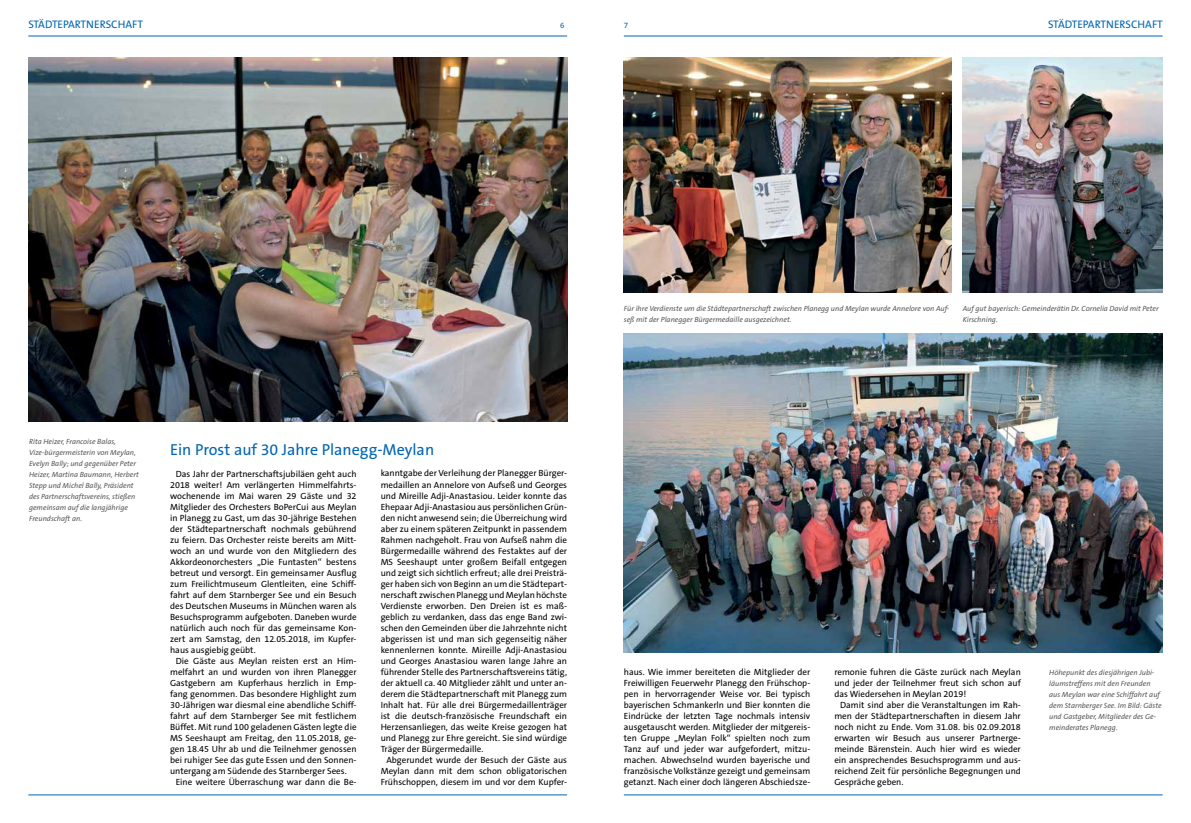
<style>
.page{position:relative;width:1191px;height:823px;background:#fff}
.page>*{position:absolute;margin:0;border:0;box-sizing:border-box;transform-origin:0 0}
.t1{font:16px "The Sans B5 Plain";color:#0066b3}
.t2{font:11px "The Sans B5 Plain";color:#0066b3}
.t3{font:9px/11px "The Sans B5 Plain";color:#000;text-align:justify}
.t4{font:8px "The Sans B5 Plain";color:#0066b3}
.t5{font:italic 7.5px/11px "The Sans B5 Plain";color:#58595b}
</style>
<div class="page">
<hr style="left:28px;top:36px;width:539px;height:1px;background:#0066b3">
<hr style="left:28px;top:794px;width:539px;height:1px;background:#0066b3">
<hr style="left:624px;top:36px;width:538px;height:1px;background:#0066b3">
<hr style="left:624px;top:794px;width:538px;height:1px;background:#0066b3">
<img style="left:28px;top:57px;width:539px;height:364px">
<img style="left:624px;top:57px;width:327px;height:236px">
<img style="left:962px;top:57px;width:200px;height:236px">
<img style="left:624px;top:333px;width:538px;height:319px">
<p class="t2" style="left:28px;top:19px;width:116px">STÄDTEPARTNERSCHAFT</p>
<p class="t4" style="left:560px;top:21px;width:6px">6</p>
<p class="t4" style="left:624px;top:21px;width:6px">7</p>
<p class="t2" style="left:1048px;top:19px;width:116px">STÄDTEPARTNERSCHAFT</p>
<p class="t5" style="left:29px;top:435px;width:111px">Rita Heizer, Francoise Balas,<br>Vize-bürgermeisterin von Meylan,<br>Evelyn Bally; und gegenüber Peter<br>Heizer, Martina Baumann, Herbert<br>Stepp und Michel Bally, Präsident des Partnerschaftsvereins, stießen gemeinsam auf die langjährige<br>Freundschaft an.</p>
<h1 class="t1" style="left:170px;top:440px;width:265px">Ein Prost auf 30 Jahre Planegg-Meylan</h1>
<p class="t3" style="left:170px;top:468px;width:188px;text-indent:6px">Das Jahr der Partnerschaftsjubiläen geht auch 2018 weiter! Am verlängerten Himmelfahrts&shy;wochenende im Mai waren 29 Gäste und 32<br>Mitglieder des Orchesters BoPerCui aus Meylan in Planegg zu Gast, um das 30-jährige Bestehen der Städtepartnerschaft nochmals gebührend zu feiern. Das Orchester reiste bereits am Mitt&shy;woch an und wurde von den Mitgliedern des Akkordeonorchesters „Die Funtasten“ bestens betreut und versorgt. Ein gemeinsamer Ausflug zum Freilichtmuseum Glentleiten, eine Schiff&shy;fahrt auf dem Starnberger See und ein Besuch des Deutschen Museums in München waren als Besuchsprogramm aufgeboten. Daneben wurde natürlich auch noch für das gemeinsame Kon&shy;zert am Samstag, den 12.05.2018, im Kupfer&shy;haus ausgiebig geübt.</p>
<p class="t3" style="left:170px;top:655px;width:188px;text-indent:6px">Die Gäste aus Meylan reisten erst an Him&shy;melfahrt an und wurden von ihren Planegger Gastgebern am Kupferhaus herzlich in Emp&shy;fang genommen. Das besondere Highlight zum 30-Jährigen war diesmal eine abendliche Schiff&shy;fahrt auf dem Starnberger See mit festlichem Büffet. Mit rund 100 geladenen Gästen legte die MS Seeshaupt am Freitag, den 11.05.2018, ge&shy;gen 18.45 Uhr ab und die Teilnehmer genossen bei ruhiger See das gute Essen und den Sonnen&shy;untergang am Südende des Starnberger Sees.</p>
<p class="t3" style="left:176px;top:776px;width:182px">Eine weitere Überraschung war dann die Be-</p>
<p class="t3" style="left:381px;top:468px;width:188px">kanntgabe der Verleihung der Planegger Bürger&shy;medaillen an Annelore von Aufseß und Georges und Mireille Adji-Anastasiou. Leider konnte das Ehepaar Adji-Anastasiou aus persönlichen Grün&shy;den nicht anwesend sein; die Überreichung wird aber zu einem späteren Zeitpunkt in passendem Rahmen nachgeholt. Frau von Aufseß nahm die Bürgermedaille während des Festaktes auf der MS Seeshaupt unter großem Beifall entgegen und zeigt sich sichtlich erfreut; alle drei Preisträ&shy;ger haben sich von Beginn an um die Städtepart&shy;nerschaft zwischen Planegg und Meylan höchste Verdienste erworben. Den Dreien ist es maß&shy;geblich zu verdanken, dass das enge Band zwi&shy;schen den Gemeinden über die Jahrzehnte nicht abgerissen ist und man sich gegenseitig näher kennenlernen konnte. Mireille Adji-Anastasiou und Georges Anastasiou waren lange Jahre an führender Stelle des Partnerschaftsvereins tätig, der aktuell ca. 40 Mitglieder zählt und unter an&shy;derem die Städtepartnerschaft mit Planegg zum Inhalt hat. Für alle drei Bürgermedaillenträger ist die deutsch-französische Freundschaft ein Herzensanliegen, das weite Kreise gezogen hat und Planegg zur Ehre gereicht. Sie sind würdige Träger der Bürgermedaille.</p>
<p class="t3" style="left:381px;top:754px;width:188px;text-indent:6px">Abgerundet wurde der Besuch der Gäste aus Meylan dann mit dem schon obligatorischen Frühschoppen, diesem im und vor dem Kupfer-</p>
<p class="t5" style="left:624px;top:303px;width:327px">Für ihre Verdienste um die Städtepartnerschaft zwischen Planegg und Meylan wurde Annelore von Auf&shy;seß mit der Planegger Bürgermedaille ausgezeichnet.</p>
<p class="t5" style="left:962px;top:303px;width:197px">Auf gut bayerisch: Gemeinderätin Dr. Cornelia David mit Peter<br>Kirschning.</p>
<p class="t3" style="left:624px;top:666px;width:188px">haus. Wie immer bereiteten die Mitglieder der Freiwilligen Feuerwehr Planegg den Frühschop&shy;pen in hervorragender Weise vor. Bei typisch bayerischen Schmankerln und Bier konnten die Eindrücke der letzten Tage nochmals intensiv ausgetauscht werden. Mitglieder der mitgereis&shy;ten Gruppe „Meylan Folk“ spielten noch zum Tanz auf und jeder war aufgefordert, mitzu&shy;machen. Abwechselnd wurden bayerische und französische Volkstänze gezeigt und gemeinsam getanzt. Nach einer doch längeren Abschiedsze-</p>
<p class="t3" style="left:834px;top:666px;width:188px">remonie fuhren die Gäste zurück nach Meylan und jeder der Teilnehmer freut sich schon auf das Wiedersehen in Meylan 2019!</p>
<p class="t3" style="left:834px;top:699px;width:188px;text-indent:6px">Damit sind aber die Veranstaltungen im Rah&shy;men der Städtepartnerschaften in diesem Jahr noch nicht zu Ende. Vom 31.08. bis 02.09.2018 erwarten wir Besuch aus unserer Partnerge&shy;meinde Bärenstein. Auch hier wird es wieder ein ansprechendes Besuchsprogramm und aus&shy;reichend Zeit für persönliche Begegnungen und Gespräche geben.</p>
<p class="t5" style="left:1049px;top:666px;width:114px">Höhepunkt des diesjährigen Jubi&shy;läumstreffens mit den Freunden aus Meylan war eine Schiffahrt auf dem Starnberger See. Im Bild: Gäste und Gastgeber, Mitglieder des Ge&shy;meinderates Planegg.</p>
</div>
